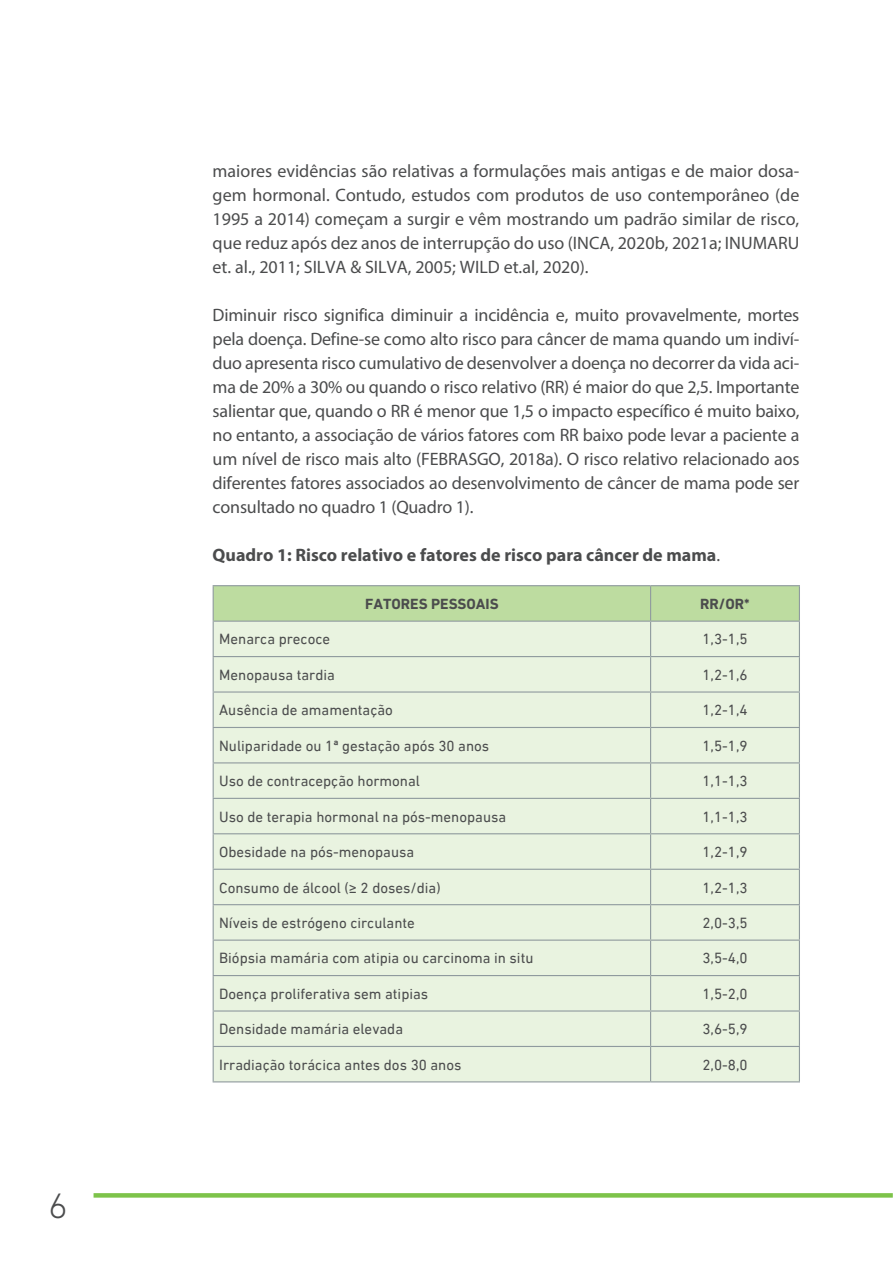
<style>
.page{position:relative;width:893px;height:1263px;background:#fff}
.page>*{position:absolute;margin:0;border:0;box-sizing:border-box;transform-origin:0 0}
.t1{font:300 36px "DIN Next LT Pro";color:#4b4c4d}
.TEXTO_CORRIDO___recu{font:18px/24px "Myriad Pro";letter-spacing:-.005em;color:#4b4c4d;text-align:justify}
.TEXTO_CORRIDO___recu-2{font:700 18px "Myriad Pro";color:#4b4c4d}
.TEXTO_CORRIDO___sem{font:15px "DIN Next LT Pro";color:#4b4c4d}
.TEXTO_CORRIDO___sem-2{font:700 15px "DIN Next LT Pro";color:#4b4c4d}
.s1{font-weight:400}
</style>
<div class="page">
<svg style="left:94px;top:1193px;width:799px;height:4px;background:#81c550"></svg>
<div style="left:214px;top:586px;width:585px;height:35px;background:#bddca0"></div>
<div style="left:214px;top:622px;width:585px;height:459px;background:#e9f3e0"></div>
<hr style="left:213px;top:585px;width:438px;height:1px;background:#8f9a9e">
<hr style="left:213px;top:586px;width:1px;height:35px;background:#8f9a9e">
<hr style="left:651px;top:585px;width:149px;height:1px;background:#8f9a9e">
<hr style="left:650px;top:586px;width:1px;height:35px;background:#8f9a9e">
<hr style="left:799px;top:586px;width:1px;height:35px;background:#8f9a9e">
<hr style="left:213px;top:621px;width:438px;height:1px;background:#8f9a9e">
<hr style="left:213px;top:622px;width:1px;height:34px;background:#8f9a9e">
<hr style="left:651px;top:621px;width:149px;height:1px;background:#8f9a9e">
<hr style="left:650px;top:622px;width:1px;height:34px;background:#8f9a9e">
<hr style="left:799px;top:622px;width:1px;height:34px;background:#8f9a9e">
<hr style="left:213px;top:656px;width:438px;height:1px;background:#8f9a9e">
<hr style="left:213px;top:657px;width:1px;height:34px;background:#8f9a9e">
<hr style="left:651px;top:656px;width:149px;height:1px;background:#8f9a9e">
<hr style="left:650px;top:657px;width:1px;height:34px;background:#8f9a9e">
<hr style="left:799px;top:657px;width:1px;height:34px;background:#8f9a9e">
<hr style="left:213px;top:691px;width:438px;height:2px;background:#8f9a9e">
<hr style="left:213px;top:693px;width:1px;height:34px;background:#8f9a9e">
<hr style="left:651px;top:691px;width:149px;height:2px;background:#8f9a9e">
<hr style="left:650px;top:693px;width:1px;height:34px;background:#8f9a9e">
<hr style="left:799px;top:693px;width:1px;height:34px;background:#8f9a9e">
<hr style="left:213px;top:727px;width:438px;height:1px;background:#8f9a9e">
<hr style="left:213px;top:728px;width:1px;height:34px;background:#8f9a9e">
<hr style="left:651px;top:727px;width:149px;height:1px;background:#8f9a9e">
<hr style="left:650px;top:728px;width:1px;height:34px;background:#8f9a9e">
<hr style="left:799px;top:728px;width:1px;height:34px;background:#8f9a9e">
<hr style="left:213px;top:762px;width:438px;height:1px;background:#8f9a9e">
<hr style="left:213px;top:763px;width:1px;height:35px;background:#8f9a9e">
<hr style="left:651px;top:762px;width:149px;height:1px;background:#8f9a9e">
<hr style="left:650px;top:763px;width:1px;height:35px;background:#8f9a9e">
<hr style="left:799px;top:763px;width:1px;height:35px;background:#8f9a9e">
<hr style="left:213px;top:798px;width:438px;height:1px;background:#8f9a9e">
<hr style="left:213px;top:799px;width:1px;height:34px;background:#8f9a9e">
<hr style="left:651px;top:798px;width:149px;height:1px;background:#8f9a9e">
<hr style="left:650px;top:799px;width:1px;height:34px;background:#8f9a9e">
<hr style="left:799px;top:799px;width:1px;height:34px;background:#8f9a9e">
<hr style="left:213px;top:833px;width:438px;height:1px;background:#8f9a9e">
<hr style="left:213px;top:834px;width:1px;height:35px;background:#8f9a9e">
<hr style="left:651px;top:833px;width:149px;height:1px;background:#8f9a9e">
<hr style="left:650px;top:834px;width:1px;height:35px;background:#8f9a9e">
<hr style="left:799px;top:834px;width:1px;height:35px;background:#8f9a9e">
<hr style="left:213px;top:869px;width:438px;height:1px;background:#8f9a9e">
<hr style="left:213px;top:870px;width:1px;height:34px;background:#8f9a9e">
<hr style="left:651px;top:869px;width:149px;height:1px;background:#8f9a9e">
<hr style="left:650px;top:870px;width:1px;height:34px;background:#8f9a9e">
<hr style="left:799px;top:870px;width:1px;height:34px;background:#8f9a9e">
<hr style="left:213px;top:904px;width:438px;height:1px;background:#8f9a9e">
<hr style="left:213px;top:905px;width:1px;height:34px;background:#8f9a9e">
<hr style="left:651px;top:904px;width:149px;height:1px;background:#8f9a9e">
<hr style="left:650px;top:905px;width:1px;height:34px;background:#8f9a9e">
<hr style="left:799px;top:905px;width:1px;height:34px;background:#8f9a9e">
<hr style="left:213px;top:939px;width:438px;height:2px;background:#8f9a9e">
<hr style="left:213px;top:941px;width:1px;height:34px;background:#8f9a9e">
<hr style="left:651px;top:939px;width:149px;height:2px;background:#8f9a9e">
<hr style="left:650px;top:941px;width:1px;height:34px;background:#8f9a9e">
<hr style="left:799px;top:941px;width:1px;height:34px;background:#8f9a9e">
<hr style="left:213px;top:975px;width:438px;height:1px;background:#8f9a9e">
<hr style="left:213px;top:976px;width:1px;height:34px;background:#8f9a9e">
<hr style="left:651px;top:975px;width:149px;height:1px;background:#8f9a9e">
<hr style="left:650px;top:976px;width:1px;height:34px;background:#8f9a9e">
<hr style="left:799px;top:976px;width:1px;height:34px;background:#8f9a9e">
<hr style="left:213px;top:1010px;width:438px;height:1px;background:#8f9a9e">
<hr style="left:213px;top:1011px;width:1px;height:35px;background:#8f9a9e">
<hr style="left:651px;top:1010px;width:149px;height:1px;background:#8f9a9e">
<hr style="left:650px;top:1011px;width:1px;height:35px;background:#8f9a9e">
<hr style="left:799px;top:1011px;width:1px;height:35px;background:#8f9a9e">
<hr style="left:213px;top:1046px;width:438px;height:1px;background:#8f9a9e">
<hr style="left:213px;top:1047px;width:1px;height:34px;background:#8f9a9e">
<hr style="left:651px;top:1046px;width:149px;height:1px;background:#8f9a9e">
<hr style="left:650px;top:1047px;width:1px;height:34px;background:#8f9a9e">
<hr style="left:799px;top:1047px;width:1px;height:34px;background:#8f9a9e">
<hr style="left:213px;top:1081px;width:438px;height:1px;background:#8f9a9e">
<hr style="left:651px;top:1081px;width:149px;height:1px;background:#8f9a9e">
<h1 class="t1" style="left:49px;top:1185px;width:21px">6</h1>
<p class="TEXTO_CORRIDO___recu" style="left:213px;top:159px;width:588px">maiores evidências são relativas a formulações mais antigas e de maior dosa&shy;gem hormonal. Contudo, estudos com produtos de uso contemporâneo (de 1995 a 2014) começam a surgir e vêm mostrando um padrão similar de risco, que reduz após dez anos de interrupção do uso (INCA, 2020b, 2021a; INUMARU et. al., 2011; SILVA &amp; SILVA, 2005; WILD et.al, 2020).</p>
<p class="TEXTO_CORRIDO___recu" style="left:213px;top:303px;width:588px">Diminuir risco significa diminuir a incidência e, muito provavelmente, mortes pela doença. Define-se como alto risco para câncer de mama quando um indiví&shy;duo apresenta risco cumulativo de desenvolver a doença no decorrer da vida aci&shy;ma de 20% a 30% ou quando o risco relativo (RR) é maior do que 2,5. Importante salientar que, quando o RR é menor que 1,5 o impacto específico é muito baixo, no entanto, a associação de vários fatores com RR baixo pode levar a paciente a um nível de risco mais alto (FEBRASGO, 2018a). O risco relativo relacionado aos diferentes fatores associados ao desenvolvimento de câncer de mama pode ser consultado no quadro 1 (Quadro 1).</p>
<p class="TEXTO_CORRIDO___recu-2" style="left:213px;top:543px;width:509px">Quadro 1: Risco relativo e fatores de risco para câncer de mama<span class="s1">.</span></p>
<p class="TEXTO_CORRIDO___sem-2" style="left:365px;top:595px;width:135px">FATORES PESSOAIS</p>
<p class="TEXTO_CORRIDO___sem-2" style="left:700px;top:595px;width:51px">RR/OR*</p>
<p class="TEXTO_CORRIDO___sem" style="left:219px;top:631px;width:113px">Menarca precoce</p>
<p class="TEXTO_CORRIDO___sem" style="left:702px;top:631px;width:47px">1,3-1,5</p>
<p class="TEXTO_CORRIDO___sem" style="left:219px;top:666px;width:117px">Menopausa tardia</p>
<p class="TEXTO_CORRIDO___sem" style="left:702px;top:666px;width:47px">1,2-1,6</p>
<p class="TEXTO_CORRIDO___sem" style="left:219px;top:702px;width:175px">Ausência de amamentação</p>
<p class="TEXTO_CORRIDO___sem" style="left:702px;top:702px;width:47px">1,2-1,4</p>
<p class="TEXTO_CORRIDO___sem" style="left:219px;top:737px;width:272px">Nuliparidade ou 1ª gestação após 30 anos</p>
<p class="TEXTO_CORRIDO___sem" style="left:702px;top:737px;width:47px">1,5-1,9</p>
<p class="TEXTO_CORRIDO___sem" style="left:219px;top:772px;width:202px">Uso de contracepção hormonal</p>
<p class="TEXTO_CORRIDO___sem" style="left:702px;top:772px;width:47px">1,1-1,3</p>
<p class="TEXTO_CORRIDO___sem" style="left:219px;top:808px;width:289px">Uso de terapia hormonal na pós-menopausa</p>
<p class="TEXTO_CORRIDO___sem" style="left:702px;top:808px;width:47px">1,1-1,3</p>
<p class="TEXTO_CORRIDO___sem" style="left:219px;top:843px;width:197px">Obesidade na pós-menopausa</p>
<p class="TEXTO_CORRIDO___sem" style="left:702px;top:843px;width:47px">1,2-1,9</p>
<p class="TEXTO_CORRIDO___sem" style="left:219px;top:879px;width:223px">Consumo de álcool (≥ 2 doses/dia)</p>
<p class="TEXTO_CORRIDO___sem" style="left:702px;top:879px;width:47px">1,2-1,3</p>
<p class="TEXTO_CORRIDO___sem" style="left:219px;top:914px;width:197px">Níveis de estrógeno circulante</p>
<p class="TEXTO_CORRIDO___sem" style="left:702px;top:914px;width:47px">2,0-3,5</p>
<p class="TEXTO_CORRIDO___sem" style="left:219px;top:950px;width:316px">Biópsia mamária com atipia ou carcinoma in situ</p>
<p class="TEXTO_CORRIDO___sem" style="left:702px;top:950px;width:47px">3,5-4,0</p>
<p class="TEXTO_CORRIDO___sem" style="left:219px;top:985px;width:211px">Doença proliferativa sem atipias</p>
<p class="TEXTO_CORRIDO___sem" style="left:702px;top:985px;width:47px">1,5-2,0</p>
<p class="TEXTO_CORRIDO___sem" style="left:219px;top:1020px;width:185px">Densidade mamária elevada</p>
<p class="TEXTO_CORRIDO___sem" style="left:702px;top:1020px;width:47px">3,6-5,9</p>
<p class="TEXTO_CORRIDO___sem" style="left:219px;top:1056px;width:244px">Irradiação torácica antes dos 30 anos</p>
<p class="TEXTO_CORRIDO___sem" style="left:702px;top:1056px;width:47px">2,0-8,0</p>
</div>
